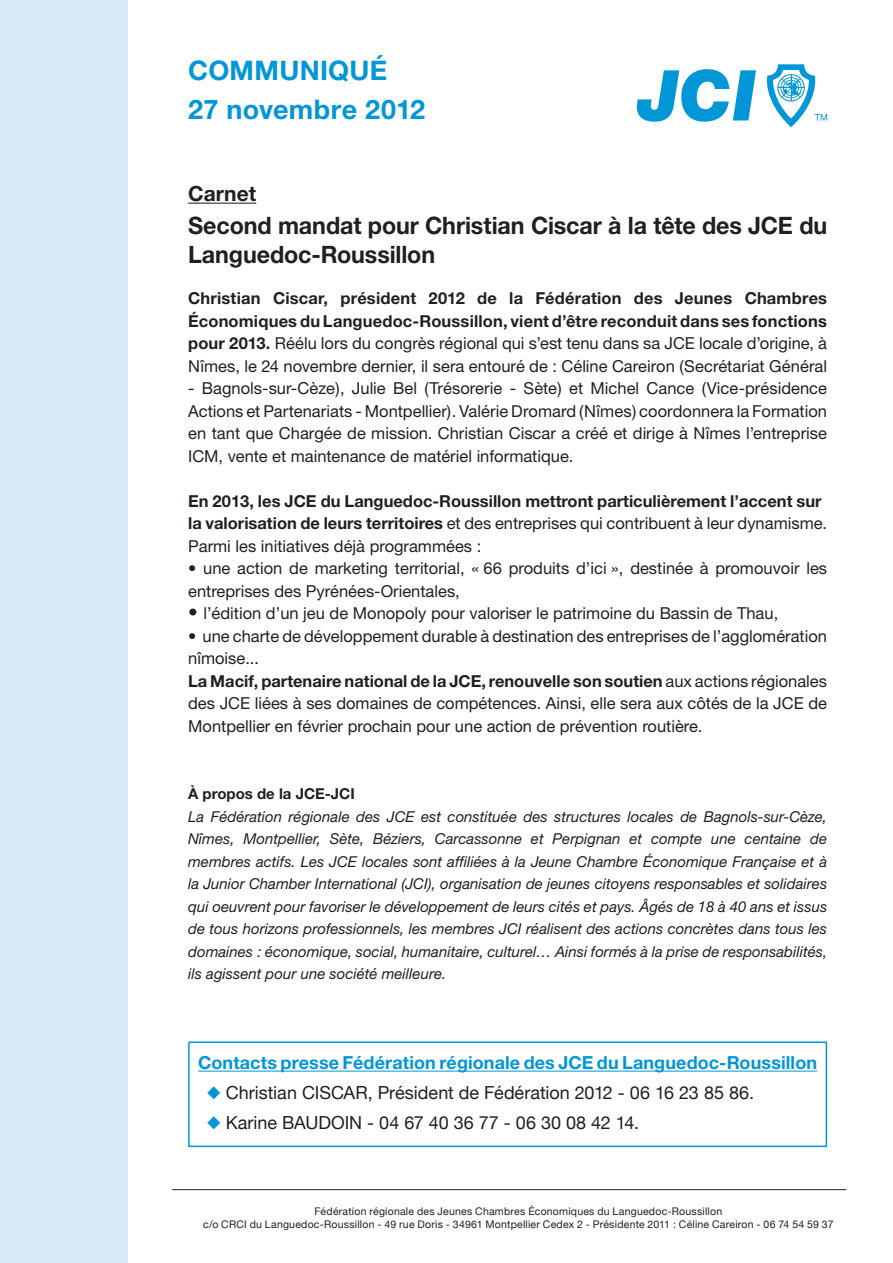
<style>
.page{position:relative;width:893px;height:1263px;background:#fff}
.page>*{position:absolute;margin:0;border:0;box-sizing:border-box;transform-origin:0 0}
.t1{font:700 27px/39px "Helvetica Neue";letter-spacing:.01em;color:#0196d7}
.t2{font:700 24px/28.8px "Helvetica Neue";letter-spacing:-.005em;color:#231f20}
.t3{font:700 21px "Helvetica Neue";letter-spacing:.005em;color:#231f20}
.t4{font:18px "Helvetica Neue";color:#231f20}
.t5{font:700 18px "Helvetica Neue";letter-spacing:.005em;color:#0196d7}
.t6{font:16.5px/22.5px "Helvetica Neue";color:#231f20}
.t7{font:700 16.5px/22.5px "Helvetica Neue";color:#231f20;text-align:justify}
.t8{font:italic 15px/22.5px "Helvetica Neue";color:#231f20;text-align:justify}
.t9{font:700 15px "Helvetica Neue";color:#231f20}
.t10{font:10.5px/13.5px "Helvetica Neue";letter-spacing:.02em;color:#231f20;text-align:center}
.s1{font-weight:400}
.s2{font-size:19.5px}
.s3{font-weight:700}
.s4{color:#0196d7}
</style>
<div class="page">
<div style="left:0;top:0;width:128px;height:1263px;background:#d9eaf7"></div>
<svg style="left:637px;top:69px;width:119px;height:53px"></svg>
<svg style="left:766px;top:64px;width:61px;height:63px"></svg>
<hr style="left:188px;top:203px;width:68px;height:1px;background:#231f20">
<hr style="left:198px;top:1071px;width:619px;height:1px;background:#0196d7">
<div style="left:188px;top:1041px;width:639px;height:106px;border:2px solid #0196d7"></div>
<hr style="left:172px;top:1189px;width:674px;height:1px;background:#231f20">
<h1 class="t1" style="left:188px;top:50px;width:238px">COMMUNIQUÉ<br>27 novembre 2012</h1>
<p class="t3" style="left:188px;top:181px;width:70px">Carnet</p>
<h2 class="t2" style="left:188px;top:211px;width:641px">Second mandat pour Christian Ciscar à la tête des JCE du<br>Languedoc-Roussillon</h2>
<p class="t7" style="left:188px;top:287px;width:640px">Christian Ciscar, président 2012 de la Fédération des Jeunes Chambres Économiques du Languedoc-Roussillon, vient d’être reconduit dans ses fonctions pour 2013. <span class="s1">Réélu lors du congrès régional qui s’est tenu dans sa JCE locale d’origine, à Nîmes, le 24 novembre dernier, il sera entouré de : Céline Careiron (Secrétariat Général</span></p>
<p class="t6" style="left:188px;top:377px;width:640px;text-align:justify">- Bagnols-sur-Cèze), Julie Bel (Trésorerie - Sète) et Michel Cance (Vice-présidence Actions et Partenariats - Montpellier). Valérie Dromard (Nîmes) coordonnera la Formation en tant que Chargée de mission. Christian Ciscar a créé et dirige à Nîmes l’entreprise ICM, vente et maintenance de matériel informatique.</p>
<p class="t7" style="left:188px;top:489px;width:640px;text-align:left">En 2013, les JCE du Languedoc-Roussillon mettront particulièrement l’accent sur la valorisation de leurs territoires <span class="s1">et des entreprises qui contribuent à leur dynamisme.<br>Parmi les initiatives déjà programmées :</span></p>
<p class="t6" style="left:188px;top:557px;width:640px">• une action de marketing territorial, « 66 produits d’ici », destinée à promouvoir les entreprises des Pyrénées-Orientales,</p>
<p class="t6" style="left:188px;top:602px;width:592px"><span class="s2">•</span> l’édition d’un jeu de Monopoly pour valoriser le patrimoine du Bassin de Thau,</p>
<p class="t6" style="left:188px;top:624px;width:640px">• une charte de développement durable à destination des entreprises de l’agglomération nîmoise...<br><span class="s3">La Macif, partenaire national de la JCE, renouvelle son soutien</span> aux actions régionales des JCE liées à ses domaines de compétences. Ainsi, elle sera aux côtés de la JCE de Montpellier en février prochain pour une action de prévention routière.</p>
<p class="t9" style="left:188px;top:785px;width:168px">À propos de la JCE-JCI</p>
<p class="t8" style="left:188px;top:805px;width:641px">La Fédération régionale des JCE est constituée des structures locales de Bagnols-sur-Cèze, Nîmes, Montpellier, Sète, Béziers, Carcassonne et Perpignan et compte une centaine de membres actifs. Les JCE locales sont affiliées à la Jeune Chambre Économique Française et à la Junior Chamber International (JCI), organisation de jeunes citoyens responsables et solidaires qui oeuvrent pour favoriser le développement de leurs cités et pays. Âgés de 18 à 40 ans et issus de tous horizons professionnels, les membres JCI réalisent des actions concrètes dans tous les domaines : économique, social, humanitaire, culturel… Ainsi formés à la prise de responsabilités, ils agissent pour une société meilleure.</p>
<p class="t5" style="left:198px;top:1052px;width:620px">Contacts presse Fédération régionale des JCE du Languedoc-Roussillon</p>
<p class="t4" style="left:207px;top:1077px;width:549px"><span class="s4">◆</span> Christian CISCAR, Président de Fédération 2012 - 06 16 23 85 86.</p>
<p class="t4" style="left:207px;top:1107px;width:434px"><span class="s4">◆</span> Karine BAUDOIN - 04 67 40 36 77 - 06 30 08 42 14.</p>
<p class="t10" style="left:203px;top:1203px;width:632px">Fédération régionale des Jeunes Chambres Économiques du Languedoc-Roussillon<br>c/o CRCI du Languedoc-Roussillon - 49 rue Doris - 34961 Montpellier Cedex 2 - Présidente 2011 : Céline Careiron - 06 74 54 59 37</p>
</div>
